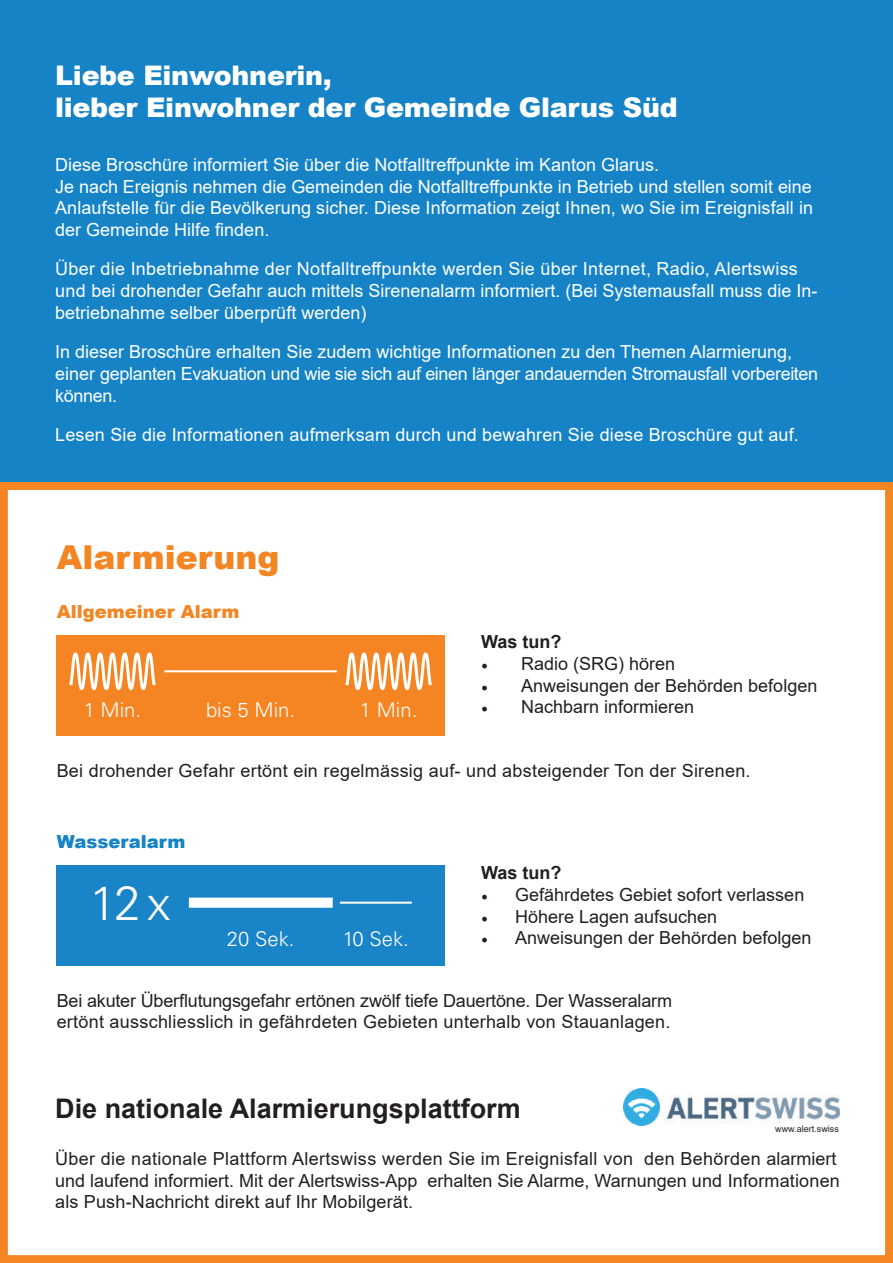
<style>
.page{position:relative;width:893px;height:1263px;background:#fff}
.page>*{position:absolute;margin:0;border:0;box-sizing:border-box;transform-origin:0 0}
.t1{font:300 48px "Univers";color:#fff}
.t2{font:900 33px "Arial";color:#f38522}
.t3{font:900 27px/32.4px "Arial";letter-spacing:-.01em;color:#fff}
.t4{font:700 27px "Arial";color:#231f20}
.t5{font:300 20.25px "Univers";color:#fff}
.t6{font:18px/21.6px "Arial";color:#231f20}
.t7{font:18px/21.6px "Arial";color:#fff}
.t8{font:18px/21.6px "Arial";letter-spacing:-.02em;color:#fff}
.t9{font:900 18px "Arial";color:#f38522}
.t10{font:700 18px "Arial";color:#231f20}
.t11{font:900 18px "Arial";color:#1583c5}
.t12{font:9px "Arial";color:#231f20}
.s1{font-family:"Minion Pro"}
</style>
<div class="page">
<div style="left:6px;top:6px;width:881px;height:470px;background:#1583c5"></div>
<div style="left:0;top:0;width:893px;height:482px;border:12px solid #1583c5"></div>
<div style="left:0;top:482px;width:893px;height:781px;border:8px solid #f38522"></div>
<img style="left:624px;top:1089px;width:215px;height:36px">
<div style="left:57px;top:636px;width:388px;height:100px;background:#f58522"></div>
<svg style="left:69px;top:652px;width:363px;height:39px"></svg>
<div style="left:57px;top:865px;width:388px;height:101px;background:#1984c7"></div>
<div style="left:189px;top:897px;width:144px;height:11px;background:#fff"></div>
<hr style="left:340px;top:902px;width:72px;height:2px;background:#fff">
<h3 class="t3" style="left:55px;top:58px;width:624px">Liebe Einwohnerin,<br>lieber Einwohner der Gemeinde Glarus Süd</h3>
<p class="t7" style="left:55px;top:154px;width:759px">Diese Broschüre informiert Sie über die Notfalltreffpunkte im Kanton Glarus.<br>Je nach Ereignis nehmen die Gemeinden die Notfalltreffpunkte in Betrieb und stellen somit eine Anlaufstelle für die Bevölkerung sicher. Diese Information zeigt Ihnen, wo Sie im Ereignisfall in der Gemeinde Hilfe finden.</p>
<p class="t7" style="left:55px;top:258px;width:764px">Über die Inbetriebnahme der Notfalltreffpunkte werden Sie über Internet, Radio, Alertswiss und bei drohender Gefahr auch mittels Sirenenalarm informiert. (Bei Systemausfall muss die In&shy;betriebnahme selber überprüft werden)</p>
<p class="t8" style="left:55px;top:341px;width:765px">In dieser Broschüre erhalten Sie zudem wichtige Informationen zu den Themen Alarmierung, einer geplanten Evakuation und wie sie sich auf einen länger andauernden Stromausfall vorbereiten können.</p>
<p class="t7" style="left:55px;top:424px;width:745px">Lesen Sie die Informationen aufmerksam durch und bewahren Sie diese Broschüre gut auf.</p>
<h2 class="t2" style="left:57px;top:533px;width:224px">Alarmierung</h2>
<p class="t9" style="left:57px;top:599px;width:184px">Allgemeiner Alarm</p>
<p class="t10" style="left:481px;top:629px;width:82px">Was tun?</p>
<p class="t6" style="left:481px;top:653px;width:196px"><span class="s1">•</span> Radio (SRG) hören</p>
<p class="t6" style="left:481px;top:674px;width:338px"><span class="s1">•</span> Anweisungen der Behörden befolgen</p>
<p class="t5" style="left:84px;top:697px;width:59px">1 Min.</p>
<p class="t5" style="left:206px;top:697px;width:91px">bis 5 Min.</p>
<p class="t5" style="left:360px;top:697px;width:59px">1 Min.</p>
<p class="t6" style="left:481px;top:696px;width:215px"><span class="s1">•</span> Nachbarn informieren</p>
<p class="t6" style="left:57px;top:760px;width:695px">Bei drohender Gefahr ertönt ein regelmässig auf- und absteigender Ton der Sirenen.</p>
<p class="t11" style="left:57px;top:828px;width:130px">Wasseralarm</p>
<h1 class="t1" style="left:90px;top:874px;width:83px">12x</h1>
<p class="t10" style="left:481px;top:860px;width:82px">Was tun?</p>
<p class="t6" style="left:481px;top:884px;width:325px"><span class="s1">•</span> Gefährdetes Gebiet sofort verlassen</p>
<p class="t6" style="left:481px;top:905px;width:238px"><span class="s1">•</span> Höhere Lagen aufsuchen</p>
<p class="t5" style="left:227px;top:927px;width:69px">20 Sek.</p>
<p class="t6" style="left:481px;top:927px;width:332px"><span class="s1">•</span> Anweisungen der Behörden befolgen</p>
<p class="t5" style="left:343px;top:927px;width:68px">10 Sek.</p>
<p class="t6" style="left:57px;top:989px;width:617px">Bei akuter Überflutungsgefahr ertönen zwölf tiefe Dauertöne. Der Wasseralarm ertönt ausschliesslich in gefährdeten Gebieten unterhalb von Stauanlagen.</p>
<h3 class="t4" style="left:55px;top:1089px;width:467px">Die nationale Alarmierungsplattform</h3>
<p class="t6" style="left:55px;top:1148px;width:786px">Über die nationale Plattform Alertswiss werden Sie im Ereignisfall von den Behörden alarmiert und laufend informiert. Mit der Alertswiss-App erhalten Sie Alarme, Warnungen und Informationen als Push-Nachricht direkt auf Ihr Mobilgerät.</p>
<p class="t12" style="left:775px;top:1123px;width:65px">www.alert.swiss</p>
</div>
